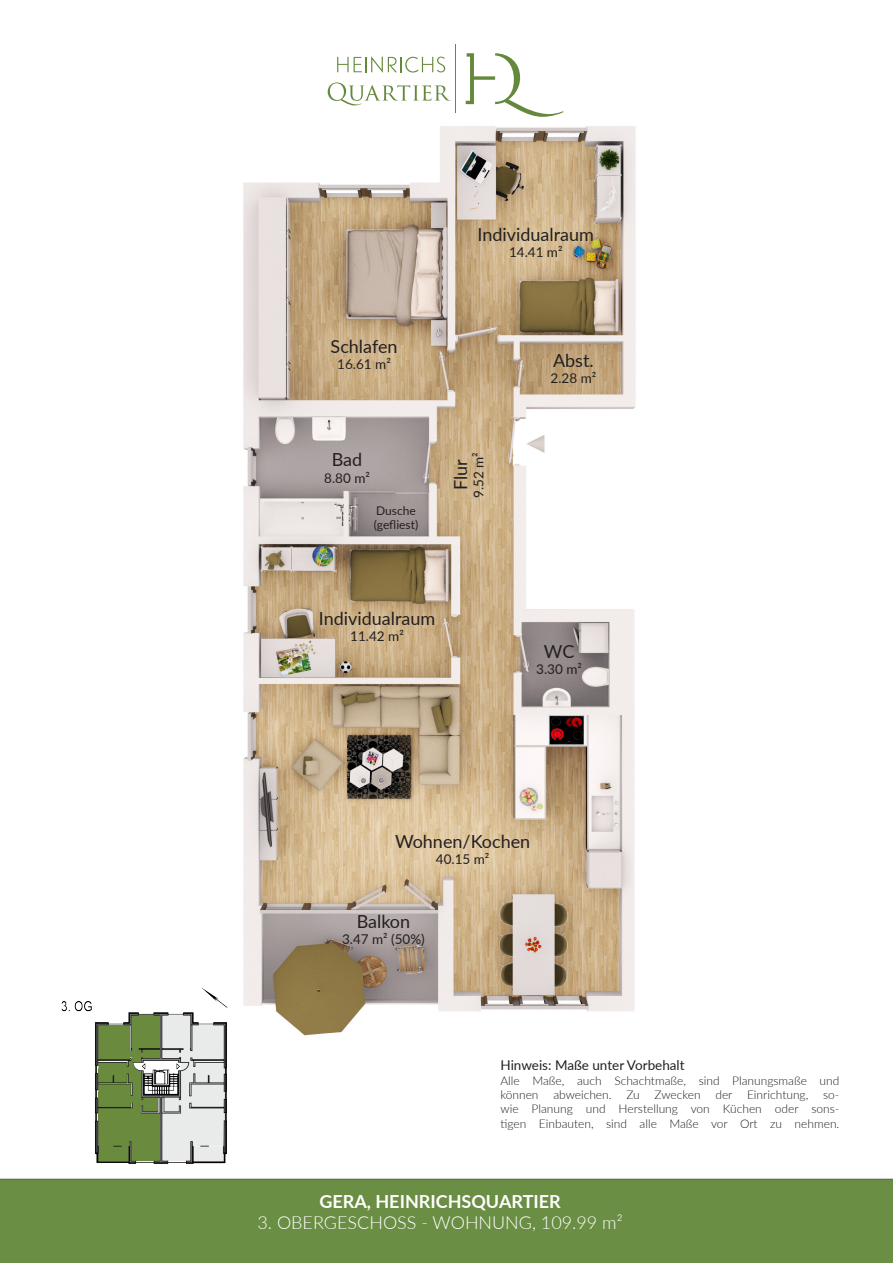
<style>
.page{position:relative;width:893px;height:1263px;background:#fff}
.page>*{position:absolute;margin:0;border:0;box-sizing:border-box;transform-origin:0 0}
.t1{font:18px "Lato";color:#231f20}
.t2{font:300 18px "Lato";color:#fff}
.t3{font:700 18px "Lato";color:#fff}
.t4{font:13.5px "Lato";color:#231f20}
.t5{font:300 12px/14.4px "Lato";color:#231f20;text-align:justify}
.t6{font:12px/14.4px "Lato";color:#231f20}
</style>
<div class="page">
<div style="left:0;top:1179px;width:893px;height:84px;background:#6a8e43"></div>
<img style="left:243px;top:111px;width:393px;height:925px">
<img style="left:61px;top:974px;width:194px;height:190px">
<svg style="left:337px;top:56px;width:108px;height:17px"></svg>
<svg style="left:328px;top:82px;width:122px;height:23px"></svg>
<svg style="left:466px;top:53px;width:97px;height:64px"></svg>
<hr style="left:455px;top:45px;width:1px;height:68px;background:#65893c">
<h1 class="t1" style="left:478px;top:221px;width:118px">Individualraum</h1>
<p class="t4" style="left:509px;top:242px;width:55px">14.41 m²</p>
<h1 class="t1" style="left:331px;top:333px;width:68px">Schlafen</h1>
<p class="t4" style="left:337px;top:354px;width:55px">16.61 m²</p>
<h1 class="t1" style="left:553px;top:347px;width:42px">Abst.</h1>
<p class="t4" style="left:551px;top:369px;width:47px">2.28 m²</p>
<h1 class="t1" style="left:332px;top:447px;width:32px">Bad</h1>
<p class="t4" style="left:324px;top:468px;width:47px">8.80 m²</p>
<p class="t6" style="left:374px;top:503px;width:46px">Dusche (gefliest)</p>
<h1 class="t1" style="left:448px;top:490px;width:32px;rotate:-90deg">Flur</h1>
<p class="t4" style="left:469px;top:498px;width:47px;rotate:-90deg">9.52 m²</p>
<h1 class="t1" style="left:319px;top:605px;width:118px">Individualraum</h1>
<p class="t4" style="left:350px;top:626px;width:55px">11.42 m²</p>
<h1 class="t1" style="left:544px;top:638px;width:32px">WC</h1>
<p class="t4" style="left:536px;top:659px;width:47px">3.30 m²</p>
<h1 class="t1" style="left:395px;top:828px;width:137px">Wohnen/Kochen</h1>
<p class="t4" style="left:436px;top:850px;width:55px">40.15 m²</p>
<h1 class="t1" style="left:357px;top:908px;width:55px">Balkon</h1>
<p class="t4" style="left:342px;top:929px;width:84px">3.47 m² (50%)</p>
<p class="t4" style="left:500px;top:1055px;width:186px">Hinweis: Maße unter Vorbehalt</p>
<p class="t5" style="left:500px;top:1072px;width:340px">Alle Maße, auch Schachtmaße, sind Planungsmaße und können abweichen. Zu Zwecken der Einrichtung, so&shy;wie Planung und Herstellung von Küchen oder sons&shy;tigen Einbauten, sind alle Maße vor Ort zu nehmen.</p>
<h1 class="t3" style="left:319px;top:1188px;width:243px">GERA, HEINRICHSQUARTIER</h1>
<h1 class="t2" style="left:257px;top:1210px;width:367px">3. OBERGESCHOSS - WOHNUNG, 109.99 m²</h1>
</div>
